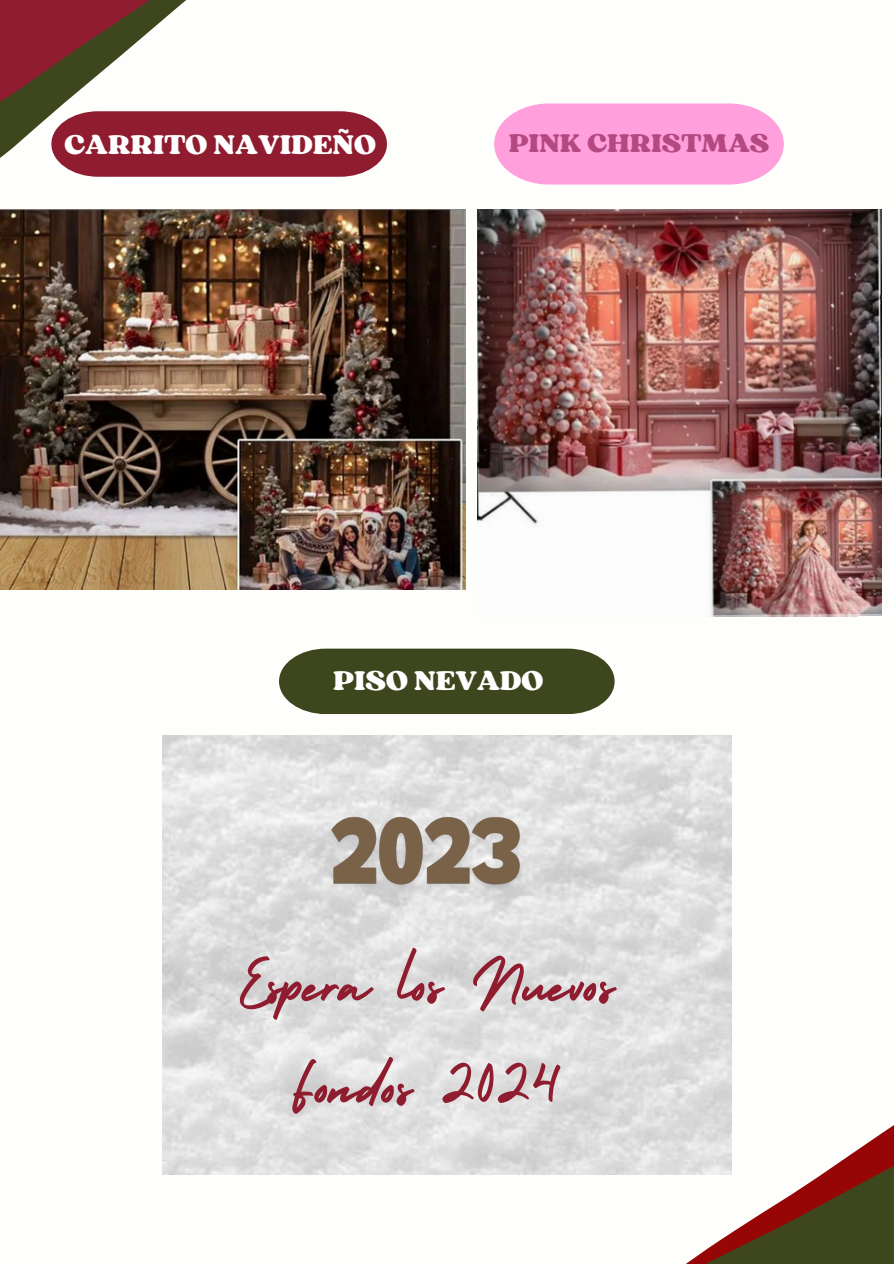
<style>
.page{position:relative;width:894px;height:1264px;background:#fff}
.page>*{position:absolute;margin:0;border:0;box-sizing:border-box;transform-origin:0 0}
.t1{font:73.2px/101.9px "Holiday";color:#8f1c2f;text-align:center}
.t2{font:28.5px "Sergio Trendy";color:#fff}
.t3{font:27px "Sergio Trendy";color:#b44981}
</style>
<div class="page">
<svg style="left:0;top:0;width:543px;height:224px"></svg>
<svg style="left:51px;top:111px;width:336px;height:66px;background:#962b3d"></svg>
<svg style="left:494px;top:103px;width:289px;height:81px;background:#fea7de"></svg>
<img style="left:0;top:210px;width:465px;height:379px">
<img style="left:478px;top:210px;width:402px;height:406px">
<svg style="left:449px;top:996px;width:444px;height:267px"></svg>
<img style="left:163px;top:735px;width:568px;height:439px">
<svg style="left:279px;top:648px;width:335px;height:66px;background:#4a522c"></svg>
<img style="left:324px;top:798px;width:204px;height:98px">
<p class="t2" style="left:64px;top:127px;width:313px">CARRITO NAVIDEÑO</p>
<p class="t3" style="left:508px;top:126px;width:262px">PINK CHRISTMAS</p>
<p class="t2" style="left:333px;top:662px;width:211px">PISO NEVADO</p>
<p class="t1" style="left:238px;top:925px;width:379px">Espera los Nuevos<br>Fondos 2024</p>
</div>
